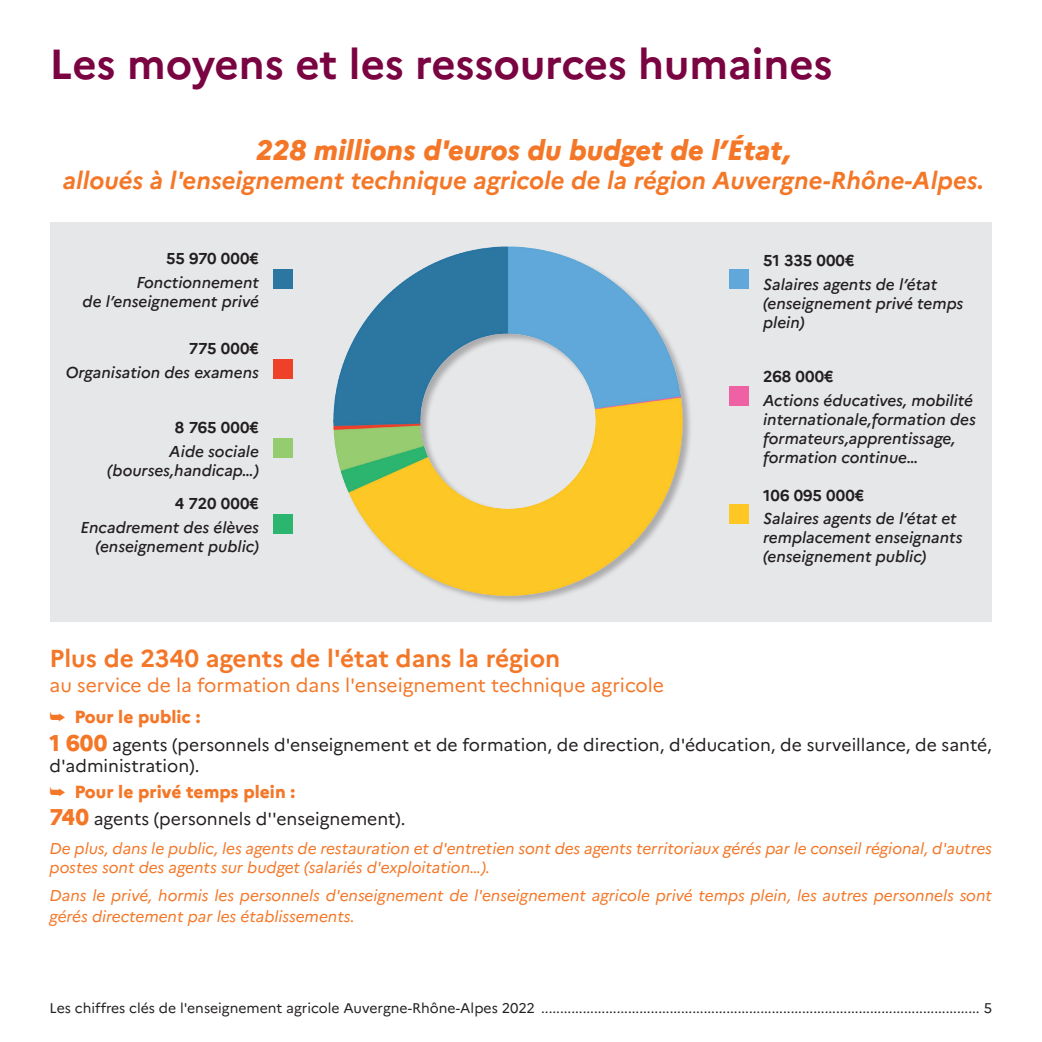
<style>
.page{position:relative;width:1042px;height:1042px;background:#fff}
.page>*{position:absolute;margin:0;border:0;box-sizing:border-box;transform-origin:0 0}
.t1{font:700 42px "Marianne";color:#7a0441}
.t2{font:italic 800 28px "Marianne";color:#f47728}
.t3{font:italic 700 24.5px "Marianne";color:#f47728}
.t4{font:700 24.5px "Marianne";color:#f47728}
.t5{font:19.25px "Marianne";color:#f47728}
.t6{font:17.5px/26.6px "Marianne";color:#231f20}
.t7{font:italic 500 15.75px/18.9px "Marianne";color:#231f20;text-align:right}
.t8{font:italic 15.75px/18.9px "Marianne";color:#f47728}
.t9{font:700 15.75px "Marianne";color:#231f20}
.t10{font:14px "Marianne";color:#231f20}
.s1{color:#f47728}
.s2{font-weight:800;color:#f47728}
.s3{font-weight:800;font-size:22.75px;color:#f47728}
</style>
<div class="page">
<div style="left:50px;top:222px;width:942px;height:399px;background:#e6e7e9"></div>
<img style="left:243px;top:222px;width:536px;height:394px">
<svg style="left:273px;top:269px;width:20px;height:20px"></svg>
<svg style="left:273px;top:359px;width:20px;height:20px"></svg>
<svg style="left:273px;top:438px;width:20px;height:20px"></svg>
<svg style="left:273px;top:514px;width:20px;height:20px"></svg>
<svg style="left:728px;top:504px;width:20px;height:20px"></svg>
<svg style="left:728px;top:269px;width:20px;height:20px"></svg>
<svg style="left:728px;top:386px;width:20px;height:20px"></svg>
<h1 class="t1" style="left:50px;top:38px;width:784px">Les moyens et les ressources humaines</h1>
<h2 class="t2" style="left:256px;top:133px;width:536px">228 millions d'euros du budget de l’État,</h2>
<h3 class="t3" style="left:63px;top:166px;width:923px">alloués à l'enseignement technique agricole de la région Auvergne-Rhône-Alpes.</h3>
<p class="t9" style="left:166px;top:249px;width:94px">55 970 000€</p>
<p class="t7" style="left:83px;top:273px;width:178px">Fonctionnement<br>de l’enseignement privé</p>
<p class="t9" style="left:189px;top:339px;width:72px">775 000€</p>
<p class="t7" style="left:66px;top:363px;width:195px">Organisation des examens</p>
<p class="t9" style="left:175px;top:418px;width:86px">8 765 000€</p>
<p class="t7" style="left:107px;top:442px;width:153px">Aide sociale (bourses,handicap…)</p>
<p class="t9" style="left:175px;top:493px;width:86px">4 720 000€</p>
<p class="t7" style="left:80px;top:517px;width:180px">Encadrement des élèves (enseignement public)</p>
<p class="t9" style="left:763px;top:251px;width:93px">51 335 000€</p>
<p class="t7" style="left:763px;top:275px;width:202px;text-align:left">Salaires agents de l’état (enseignement privé temps plein)</p>
<p class="t9" style="left:763px;top:367px;width:72px">268 000€</p>
<p class="t7" style="left:763px;top:391px;width:214px;text-align:left">Actions éducatives, mobilité internationale,formation des formateurs,apprentissage, formation continue…</p>
<p class="t9" style="left:763px;top:485px;width:103px">106 095 000€</p>
<p class="t7" style="left:763px;top:509px;width:201px;text-align:left">Salaires agents de l’état et remplacement enseignants (enseignement public)</p>
<h3 class="t4" style="left:50px;top:643px;width:512px">Plus de 2340 agents de l'état dans la région</h3>
<p class="t5" style="left:50px;top:674px;width:616px">au service de la formation dans l'enseignement technique agricole</p>
<p class="t6" style="left:50px;top:703px;width:944px;line-height:27.3px"><span class="s1">➥</span> <span class="s2">Pour le public :<br></span><span class="s3">1 600</span> agents (personnels d'enseignement et de formation, de direction, d'éducation, de surveillance, de santé,</p>
<p class="t6" style="left:50px;top:752px;width:357px">d'administration).<br><span class="s1">➥</span> <span class="s2">Pour le privé temps plein :<br></span><span class="s3">740</span> agents (personnels d''enseignement).</p>
<p class="t8" style="left:50px;top:838px;width:944px">De plus, dans le public, les agents de restauration et d'entretien sont des agents territoriaux gérés par le conseil régional, d'autres postes sont des agents sur budget (salariés d'exploitation…).</p>
<p class="t8" style="left:50px;top:885px;width:944px;line-height:21px">Dans le privé, hormis les personnels d'enseignement de l'enseignement agricole privé temps plein, les autres personnels sont gérés directement par les établissements.</p>
<p class="t10" style="left:50px;top:999px;width:944px">Les chiffres clés de l'enseignement agricole Auvergne-Rhône-Alpes 2022 .................................................................................................................... 5</p>
</div>
